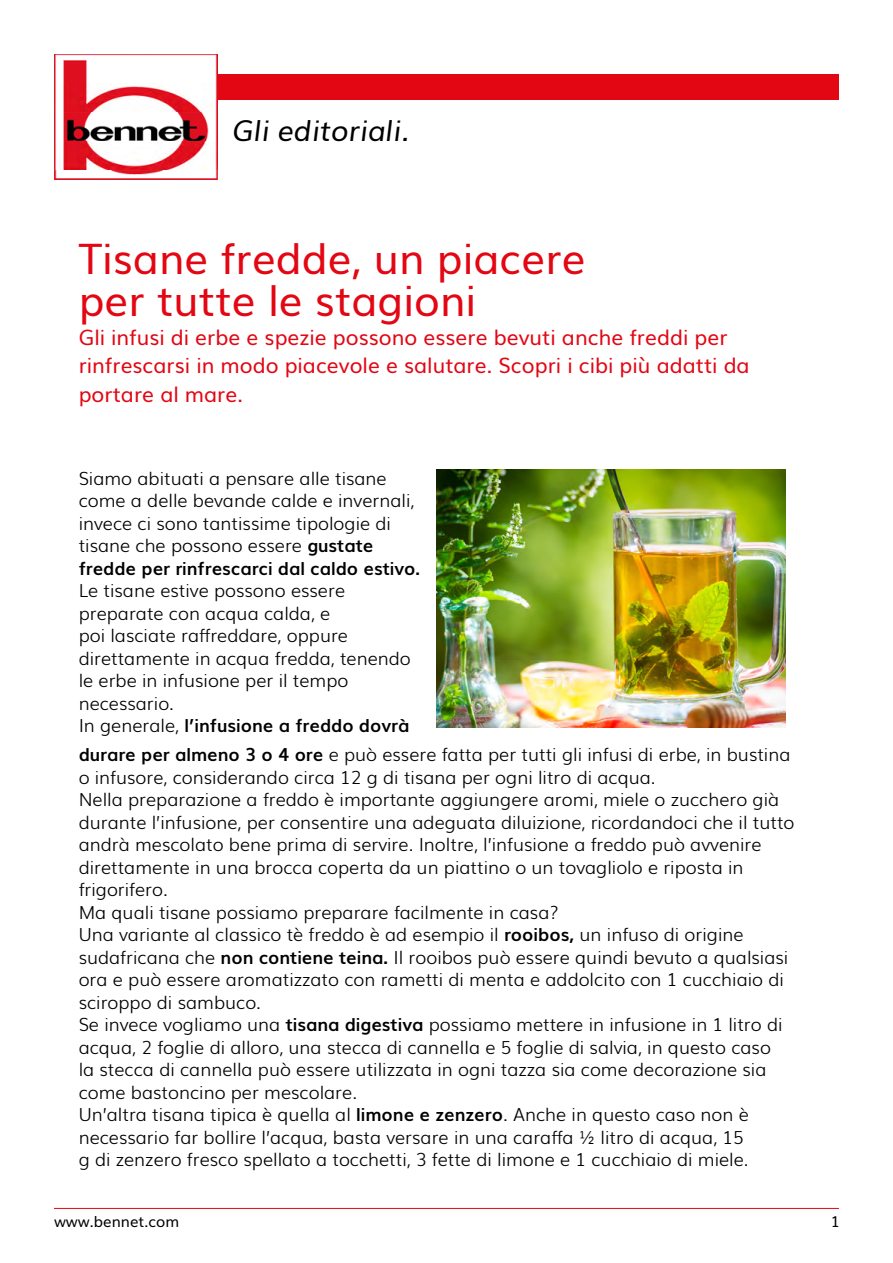
<style>
.page{position:relative;width:893px;height:1263px;background:#fff}
.page>*{position:absolute;margin:0;border:0;box-sizing:border-box;transform-origin:0 0}
.t1{font:42px/42px "Muli";color:#e30613}
.t2{font:italic 28.5px "Muli";color:#000}
.t3{font:21px/28.5px "Muli";color:#e30613}
.t4{font:300 18px/22.5px "Muli";color:#000}
.t5{font:15px "Muli";color:#000}
.s1{font-weight:700}
</style>
<div class="page">
<div style="left:54px;top:74px;width:785px;height:26px;background:#e30613"></div>
<img style="left:54px;top:54px;width:163px;height:126px">
<hr style="left:54px;top:1208px;width:785px;height:1px;background:#e30613">
<img style="left:437px;top:470px;width:349px;height:257px">
<h2 class="t2" style="left:233px;top:107px;width:178px">Gli editoriali.</h2>
<h1 class="t1" style="left:79px;top:235px;width:509px">Tisane fredde, un piacere per tutte le stagioni</h1>
<p class="t3" style="left:79px;top:321px;width:672px">Gli infusi di erbe e spezie possono essere bevuti anche freddi per rinfrescarsi in modo piacevole e salutare. Scopri i cibi più adatti da portare al mare.</p>
<p class="t4" style="left:79px;top:466px;width:343px">Siamo abituati a pensare alle tisane come a delle bevande calde e invernali, invece ci sono tantissime tipologie di tisane che possono essere <span class="s1">gustate fredde per rinfrescarci dal caldo estivo.</span></p>
<p class="t4" style="left:79px;top:578px;width:334px">Le tisane estive possono essere preparate con acqua calda, e<br>poi lasciate raffreddare, oppure direttamente in acqua fredda, tenendo le erbe in infusione per il tempo necessario.<br>In generale, <span class="s1">l’infusione a freddo dovrà</span></p>
<p class="t4" style="left:79px;top:742px;width:717px"><span class="s1">durare per almeno 3 o 4 ore</span> e può essere fatta per tutti gli infusi di erbe, in bustina o infusore, considerando circa 12 g di tisana per ogni litro di acqua.<br>Nella preparazione a freddo è importante aggiungere aromi, miele o zucchero già durante l’infusione, per consentire una adeguata diluizione, ricordandoci che il tutto andrà mescolato bene prima di servire. Inoltre, l’infusione a freddo può avvenire direttamente in una brocca coperta da un piattino o un tovagliolo e riposta in frigorifero.<br>Ma quali tisane possiamo preparare facilmente in casa?<br>Una variante al classico tè freddo è ad esempio il <span class="s1">rooibos,</span> un infuso di origine sudafricana che <span class="s1">non contiene teina.</span> Il rooibos può essere quindi bevuto a qualsiasi ora e può essere aromatizzato con rametti di menta e addolcito con 1 cucchiaio di sciroppo di sambuco.<br>Se invece vogliamo una <span class="s1">tisana digestiva</span> possiamo mettere in infusione in 1 litro di acqua, 2 foglie di alloro, una stecca di cannella e 5 foglie di salvia, in questo caso<br>la stecca di cannella può essere utilizzata in ogni tazza sia come decorazione sia come bastoncino per mescolare.<br>Un’altra tisana tipica è quella al <span class="s1">limone e zenzero</span>. Anche in questo caso non è necessario far bollire l’acqua, basta versare in una caraffa ½ litro di acqua, 15<br>g di zenzero fresco spellato a tocchetti, 3 fette di limone e 1 cucchiaio di miele.</p>
<p class="t5" style="left:54px;top:1209px;width:127px">www.bennet.com</p>
<p class="t5" style="left:831px;top:1209px;width:11px">1</p>
</div>
